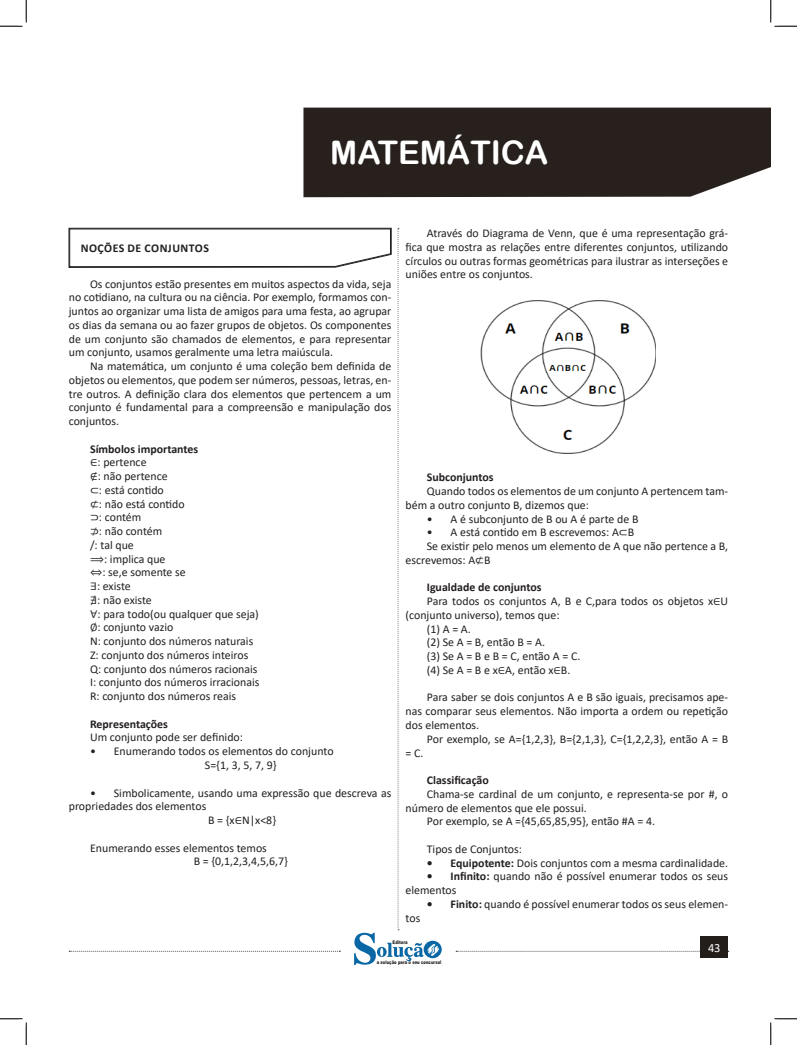
<style>
.page{position:relative;width:797px;height:1045px;background:#fff}
.page>*{position:absolute;margin:0;border:0;box-sizing:border-box;transform-origin:0 0}
.t1{font:32.5px "Arial Rounded MT Bold";color:#fff}
.t2{font:12.5px "Calibri";color:#fff}
.TITULO_DE_ASSUNTO__CORPO{font:11.88px/13.8px "Calibri";color:#231f20}
.TITULO_DE_ASSUNTO__CORPO-2{font:700 11.88px "Calibri";color:#231f20}
.CAIXINHAS{font:700 11.88px "Calibri";letter-spacing:.04em;color:#231f20}
.t3{font:900 5px "Arial";color:#231f20;scale:.76 1}
.s1{font-family:"Cambria Math"}
.s2{font-weight:700}
</style>
<div class="page">
<svg style="left:456px;top:951px;width:273px;height:1px"></svg>
<div style="left:700px;top:936px;width:28px;height:22px;background:#241e1b"></div>
<div style="left:303px;top:108px;width:467px;height:89px;background:#27201d"></div>
<svg style="left:69px;top:228px;width:373px;height:737px"></svg>
<img style="left:480px;top:300px;width:175px;height:154px">
<svg style="left:0;top:0;width:27px;height:27px"></svg>
<svg style="left:0;top:1018px;width:27px;height:27px"></svg>
<svg style="left:770px;top:0;width:27px;height:27px"></svg>
<svg style="left:770px;top:1018px;width:27px;height:27px"></svg>
<h1 class="t1" style="left:330px;top:133px;width:219px">MATEMÁTICA</h1>
<p class="CAIXINHAS" style="left:81px;top:239px;width:130px">NOÇÕES DE CONJUNTOS</p>
<p class="TITULO_DE_ASSUNTO__CORPO" style="left:69px;top:276px;width:324px;text-align:justify;text-indent:21px">Os conjuntos estão presentes em muitos aspectos da vida, seja no cotidiano, na cultura ou na ciência. Por exemplo, formamos con&shy;juntos ao organizar uma lista de amigos para uma festa, ao agrupar os dias da semana ou ao fazer grupos de objetos. Os componentes de um conjunto são chamados de elementos, e para representar um conjunto, usamos geralmente uma letra maiúscula.</p>
<p class="TITULO_DE_ASSUNTO__CORPO" style="left:69px;top:359px;width:324px;text-align:justify;text-indent:21px">Na matemática, um conjunto é uma coleção bem definida de objetos ou elementos, que podem ser números, pessoas, letras, en&shy;tre outros. A definição clara dos elementos que pertencem a um conjunto é fundamental para a compreensão e manipulação dos conjuntos.</p>
<p class="TITULO_DE_ASSUNTO__CORPO-2" style="left:90px;top:440px;width:110px">Símbolos importantes</p>
<p class="TITULO_DE_ASSUNTO__CORPO" style="left:90px;top:455px;width:58px"><span class="s1">∈</span>: pertence</p>
<p class="TITULO_DE_ASSUNTO__CORPO" style="left:90px;top:469px;width:79px"><span class="s1">∉</span>: não pertence</p>
<p class="TITULO_DE_ASSUNTO__CORPO" style="left:90px;top:483px;width:75px"><span class="s1">⊂</span>: está contido</p>
<p class="TITULO_DE_ASSUNTO__CORPO" style="left:90px;top:496px;width:96px"><span class="s1">⊄</span>: não está contido</p>
<p class="TITULO_DE_ASSUNTO__CORPO" style="left:90px;top:510px;width:53px"><span class="s1">⊃</span>: contém</p>
<p class="TITULO_DE_ASSUNTO__CORPO" style="left:90px;top:524px;width:74px"><span class="s1">⊅</span>: não contém</p>
<p class="TITULO_DE_ASSUNTO__CORPO" style="left:90px;top:538px;width:45px">/: tal que</p>
<p class="TITULO_DE_ASSUNTO__CORPO" style="left:90px;top:551px;width:77px"><span class="s1">⟹</span>: implica que</p>
<p class="TITULO_DE_ASSUNTO__CORPO" style="left:90px;top:565px;width:97px"><span class="s1">⇔</span>: se,e somente se</p>
<p class="TITULO_DE_ASSUNTO__CORPO" style="left:90px;top:579px;width:42px"><span class="s1">∃</span>: existe</p>
<p class="TITULO_DE_ASSUNTO__CORPO" style="left:90px;top:593px;width:63px"><span class="s1">∄</span>: não existe</p>
<p class="TITULO_DE_ASSUNTO__CORPO" style="left:90px;top:606px;width:170px"><span class="s1">∀</span>: para todo(ou qualquer que seja)</p>
<p class="TITULO_DE_ASSUNTO__CORPO" style="left:90px;top:620px;width:85px"><span class="s1">∅</span>: conjunto vazio</p>
<p class="TITULO_DE_ASSUNTO__CORPO" style="left:90px;top:634px;width:165px">N: conjunto dos números naturais</p>
<p class="TITULO_DE_ASSUNTO__CORPO" style="left:90px;top:648px;width:160px">Z: conjunto dos números inteiros</p>
<p class="TITULO_DE_ASSUNTO__CORPO" style="left:90px;top:661px;width:169px">Q: conjunto dos números racionais</p>
<p class="TITULO_DE_ASSUNTO__CORPO" style="left:90px;top:675px;width:171px">I: conjunto dos números irracionais</p>
<p class="TITULO_DE_ASSUNTO__CORPO" style="left:90px;top:689px;width:147px">R: conjunto dos números reais</p>
<p class="TITULO_DE_ASSUNTO__CORPO-2" style="left:90px;top:715px;width:79px">Representações</p>
<p class="TITULO_DE_ASSUNTO__CORPO" style="left:90px;top:730px;width:154px">Um conjunto pode ser definido:</p>
<p class="TITULO_DE_ASSUNTO__CORPO" style="left:90px;top:744px;width:245px">• Enumerando todos os elementos do conjunto</p>
<p class="TITULO_DE_ASSUNTO__CORPO" style="left:205px;top:758px;width:73px">S={1, 3, 5, 7, 9}</p>
<p class="TITULO_DE_ASSUNTO__CORPO" style="left:69px;top:785px;width:324px;text-indent:21px">• Simbolicamente, usando uma expressão que descreva as propriedades dos elementos</p>
<p class="TITULO_DE_ASSUNTO__CORPO" style="left:208px;top:813px;width:69px">B = {x<span class="s1">∈</span>ℕ |x&lt;8}</p>
<p class="TITULO_DE_ASSUNTO__CORPO" style="left:90px;top:840px;width:178px">Enumerando esses elementos temos</p>
<p class="TITULO_DE_ASSUNTO__CORPO" style="left:194px;top:854px;width:96px">B = {0,1,2,3,4,5,6,7}</p>
<p class="TITULO_DE_ASSUNTO__CORPO" style="left:405px;top:226px;width:324px;text-align:justify;text-indent:21px">Através do Diagrama de Venn, que é uma representação grá&shy;fica que mostra as relações entre diferentes conjuntos, utilizando círculos ou outras formas geométricas para ilustrar as interseções e uniões entre os conjuntos.</p>
<p class="TITULO_DE_ASSUNTO__CORPO-2" style="left:427px;top:469px;width:68px">Subconjuntos</p>
<p class="TITULO_DE_ASSUNTO__CORPO" style="left:405px;top:484px;width:324px;text-indent:21px">Quando todos os elementos de um conjunto A pertencem tam&shy;bém a outro conjunto B, dizemos que:</p>
<p class="TITULO_DE_ASSUNTO__CORPO" style="left:427px;top:511px;width:213px">• A é subconjunto de B ou A é parte de B</p>
<p class="TITULO_DE_ASSUNTO__CORPO" style="left:427px;top:525px;width:209px">• A está contido em B escrevemos: A<span class="s1">⊂</span>B</p>
<p class="TITULO_DE_ASSUNTO__CORPO" style="left:405px;top:539px;width:324px;text-indent:21px">Se existir pelo menos um elemento de A que não pertence a B, escrevemos: A<span class="s1">⊄</span>B</p>
<p class="TITULO_DE_ASSUNTO__CORPO-2" style="left:427px;top:579px;width:116px">Igualdade de conjuntos</p>
<p class="TITULO_DE_ASSUNTO__CORPO" style="left:405px;top:594px;width:324px;text-indent:21px">Para todos os conjuntos A, B e C,para todos os objetos x<span class="s1">∈</span>U (conjunto universo), temos que:</p>
<p class="TITULO_DE_ASSUNTO__CORPO" style="left:427px;top:621px;width:45px">(1) A = A.</p>
<p class="TITULO_DE_ASSUNTO__CORPO" style="left:427px;top:635px;width:120px">(2) Se A = B, então B = A.</p>
<p class="TITULO_DE_ASSUNTO__CORPO" style="left:427px;top:649px;width:155px">(3) Se A = B e B = C, então A = C.</p>
<p class="TITULO_DE_ASSUNTO__CORPO" style="left:427px;top:663px;width:145px">(4) Se A = B e x<span class="s1">∈</span>A, então x<span class="s1">∈</span>B.</p>
<p class="TITULO_DE_ASSUNTO__CORPO" style="left:405px;top:690px;width:324px;text-align:justify;text-indent:21px">Para saber se dois conjuntos A e B são iguais, precisamos ape&shy;nas comparar seus elementos. Não importa a ordem ou repetição dos elementos.</p>
<p class="TITULO_DE_ASSUNTO__CORPO" style="left:427px;top:731px;width:303px">Por exemplo, se A={1,2,3}, B={2,1,3}, C={1,2,2,3}, então A = B</p>
<p class="TITULO_DE_ASSUNTO__CORPO" style="left:405px;top:745px;width:19px">= C.</p>
<p class="TITULO_DE_ASSUNTO__CORPO-2" style="left:427px;top:771px;width:63px">Classificação</p>
<p class="TITULO_DE_ASSUNTO__CORPO" style="left:405px;top:786px;width:324px;text-indent:21px">Chama-se cardinal de um conjunto, e representa-se por #, o número de elementos que ele possui.</p>
<p class="TITULO_DE_ASSUNTO__CORPO" style="left:427px;top:814px;width:230px">Por exemplo, se A ={45,65,85,95}, então #A = 4.</p>
<p class="TITULO_DE_ASSUNTO__CORPO" style="left:427px;top:841px;width:97px">Tipos de Conjuntos:</p>
<p class="TITULO_DE_ASSUNTO__CORPO" style="left:427px;top:855px;width:303px"><span class="s2">• Equipotente:</span> Dois conjuntos com a mesma cardinalidade.</p>
<p class="TITULO_DE_ASSUNTO__CORPO" style="left:405px;top:869px;width:324px;text-indent:21px"><span class="s2">• Infinito:</span> quando não é possível enumerar todos os seus elementos</p>
<p class="TITULO_DE_ASSUNTO__CORPO" style="left:427px;top:896px;width:303px"><span class="s2">• Finito:</span> quando é possível enumerar todos os seus elemen-</p>
<p class="TITULO_DE_ASSUNTO__CORPO" style="left:405px;top:910px;width:16px">tos</p>
<p class="t3" style="left:392px;top:939px;width:21px">Editora</p>
<p class="t3" style="left:377px;top:959px;width:86px">a solução para o seu concurso!</p>
<p class="t2" style="left:708px;top:939px;width:14px">43</p>
</div>
